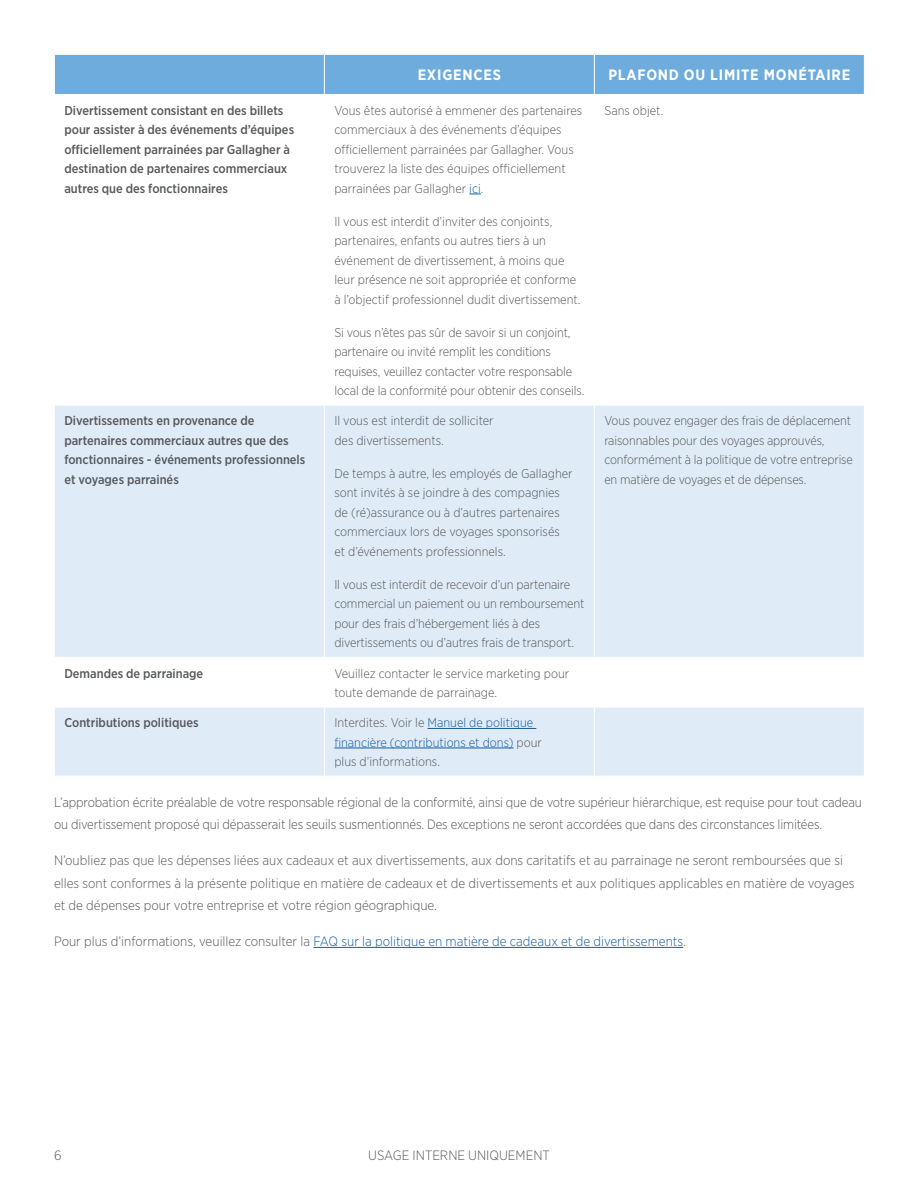
<style>
.page{position:relative;width:918px;height:1188px;background:#fff}
.page>*{position:absolute;margin:0;border:0;box-sizing:border-box;transform-origin:0 0}
.Table_Header{font:700 15px "Gotham Narrow";letter-spacing:.05em;color:#fff}
.Body_Text{font:300 13.5px/22.5px "Gotham Narrow";letter-spacing:-.01em;color:#57585a}
.Body_Text-2{font:300 13.5px "Gotham Narrow";color:#175d9e}
.Table_Body_Text{font:300 12.75px/19.5px "Gotham Narrow";letter-spacing:-.005em;color:#57585a}
.Table_SubHeader{font:500 12.75px/19.5px "Gotham Narrow";color:#57585a}
.Table_Body_Text-2{font:300 12.75px/19.5px "Gotham Narrow";color:#175d9e}
.s1{color:#175d9e}
.s2{color:#57585a}
</style>
<div class="page">
<hr style="left:313px;top:947px;width:370px;height:1px;background:#175d9e">
<div style="left:55px;top:55px;width:809px;height:39px;background:#6eacdd"></div>
<svg style="left:55px;top:406px;width:809px;height:370px;background:#e3edf8"></svg>
<hr style="left:324px;top:55px;width:1px;height:39px;background:#fff">
<hr style="left:594px;top:55px;width:1px;height:39px;background:#fff">
<hr style="left:324px;top:406px;width:1px;height:251px;background:#fff">
<hr style="left:594px;top:406px;width:1px;height:251px;background:#fff">
<hr style="left:54px;top:657px;width:270px;height:1px;background:#fff">
<hr style="left:324px;top:657px;width:270px;height:1px;background:#fff">
<hr style="left:324px;top:658px;width:1px;height:49px;background:#fff">
<hr style="left:594px;top:657px;width:271px;height:1px;background:#fff">
<hr style="left:594px;top:658px;width:1px;height:49px;background:#fff">
<hr style="left:54px;top:707px;width:270px;height:1px;background:#fff">
<hr style="left:324px;top:707px;width:270px;height:1px;background:#fff">
<hr style="left:324px;top:707px;width:1px;height:69px;background:#fff">
<hr style="left:594px;top:707px;width:271px;height:1px;background:#fff">
<hr style="left:594px;top:707px;width:1px;height:69px;background:#fff">
<svg style="left:469px;top:194px;width:12px;height:1px"></svg>
<hr style="left:428px;top:728px;width:108px;height:1px;background:#175d9e">
<hr style="left:334px;top:748px;width:180px;height:1px;background:#175d9e">
<p class="Table_Header" style="left:418px;top:66px;width:85px">EXIGENCES</p>
<p class="Table_Header" style="left:608px;top:66px;width:243px">PLAFOND OU LIMITE MONÉTAIRE</p>
<p class="Table_SubHeader" style="left:64px;top:100px;width:231px">Divertissement consistant en des billets pour assister à des événements d’équipes officiellement parrainées par Gallagher à destination de partenaires commerciaux autres que des fonctionnaires</p>
<p class="Table_Body_Text" style="left:334px;top:100px;width:250px">Vous êtes autorisé à emmener des partenaires commerciaux à des événements d’équipes officiellement parrainées par Gallagher. Vous trouverez la liste des équipes officiellement parrainées par Gallagher <span class="s1">ici</span>.</p>
<p class="Table_Body_Text" style="left:334px;top:211px;width:248px">Il vous est interdit d’inviter des conjoints, partenaires, enfants ou autres tiers à un événement de divertissement, à moins que leur présence ne soit appropriée et conforme à l’objectif professionnel dudit divertissement.</p>
<p class="Table_Body_Text" style="left:334px;top:322px;width:252px">Si vous n’êtes pas sûr de savoir si un conjoint, partenaire ou invité remplit les conditions requises, veuillez contacter votre responsable local de la conformité pour obtenir des conseils.</p>
<p class="Table_SubHeader" style="left:64px;top:411px;width:243px">Divertissements en provenance de partenaires commerciaux autres que des fonctionnaires - événements professionnels et voyages parrainés</p>
<p class="Table_Body_Text" style="left:334px;top:411px;width:161px">Il vous est interdit de solliciter des divertissements.</p>
<p class="Table_Body_Text" style="left:334px;top:463px;width:240px">De temps à autre, les employés de Gallagher sont invités à se joindre à des compagnies de (ré)assurance ou à d’autres partenaires commerciaux lors de voyages sponsorisés et d’événements professionnels.</p>
<p class="Table_Body_Text" style="left:334px;top:574px;width:252px">Il vous est interdit de recevoir d’un partenaire commercial un paiement ou un remboursement pour des frais d’hébergement liés à des divertissements ou d’autres frais de transport.</p>
<p class="Table_Body_Text" style="left:604px;top:100px;width:60px">Sans objet.</p>
<p class="Table_Body_Text" style="left:604px;top:411px;width:250px">Vous pouvez engager des frais de déplacement raisonnables pour des voyages approuvés, conformément à la politique de votre entreprise en matière de voyages et de dépenses.</p>
<p class="Table_SubHeader" style="left:64px;top:663px;width:140px">Demandes de parrainage</p>
<p class="Table_Body_Text" style="left:334px;top:663px;width:236px">Veuillez contacter le service marketing pour toute demande de parrainage.</p>
<p class="Table_SubHeader" style="left:64px;top:713px;width:136px">Contributions politiques</p>
<p class="Table_Body_Text-2" style="left:334px;top:713px;width:209px"><span class="s2">Interdites. Voir le</span> Manuel de politique financière (contributions et dons) <span class="s2">pour plus d’informations.</span></p>
<p class="Body_Text" style="left:54px;top:790px;width:810px">L’approbation écrite préalable de votre responsable régional de la conformité, ainsi que de votre supérieur hiérarchique, est requise pour tout cadeau ou divertissement proposé qui dépasserait les seuils susmentionnés. Des exceptions ne seront accordées que dans des circonstances limitées.</p>
<p class="Body_Text" style="left:54px;top:849px;width:802px">N’oubliez pas que les dépenses liées aux cadeaux et aux divertissements, aux dons caritatifs et au parrainage ne seront remboursées que si elles sont conformes à la présente politique en matière de cadeaux et de divertissements et aux politiques applicables en matière de voyages et de dépenses pour votre entreprise et votre région géographique.</p>
<p class="Body_Text-2" style="left:54px;top:933px;width:634px"><span class="s2">Pour plus d’informations, veuillez consulter la</span> FAQ sur la politique en matière de cadeaux et de divertissements<span class="s2">.</span></p>
<p class="Body_Text" style="left:54px;top:1144px;width:9px">6</p>
<p class="Body_Text" style="left:368px;top:1144px;width:183px">USAGE INTERNE UNIQUEMENT</p>
</div>
